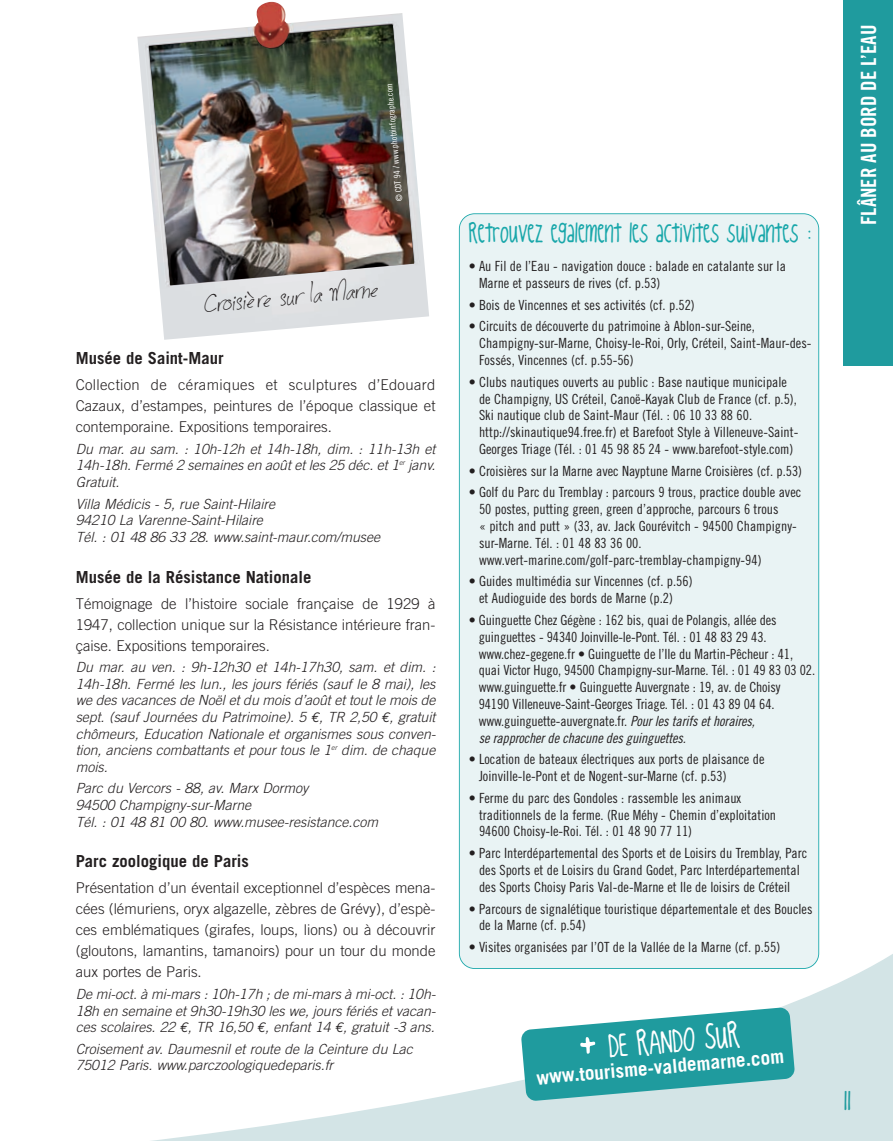
<style>
.page{position:relative;width:893px;height:1141px;background:#fff}
.page>*{position:absolute;margin:0;border:0;box-sizing:border-box;transform-origin:0 0}
.t1{font:33.25px "Jellyka Cutty Cupcakes";color:#231f20}
.t2{font:31.5px "kingcoo LKC";color:#fff}
.t3{font:26.25px "kingcoo LKC";color:#1f9b9e}
.t4{font:24.5px "kingcoo LKC";color:#19a7aa}
.t5{font:21px "Trade Gothic Bold Cond Twenty";color:#fff}
.t6{font:700 19.25px "Trade Gothic";color:#fff}
.t7{font:700 16.62px "Trade Gothic";color:#231f20}
.t8{font:300 14.88px/21px "Trade Gothic";color:#231f20;text-align:justify}
.t9{font:14px/16.8px "Trade Gothic Cond Eighteen";color:#231f20}
.t10{font:italic 300 14px/16.6px "Trade Gothic";color:#231f20;text-align:justify}
.t11{font:14px "Trade Gothic Cond Eighteen Obl";letter-spacing:-.01em;color:#231f20}
.t12{font:8.75px "Trade Gothic Cond Eighteen";color:#fff}
.s1{font-family:"Euro Mono";font-weight:400}
.s2{font-family:"Trade Gothic Cond Eighteen Obl"}
.s3{font-size:57.75px}
</style>
<div class="page">
<img style="left:137px;top:2px;width:292px;height:338px">
<div style="left:459px;top:214px;width:360px;height:754px;background:#e9f3f4;border-radius:15px"></div>
<svg style="left:151px;top:877px;width:742px;height:264px"></svg>
<div style="left:843px;top:0;width:50px;height:366px;background:#1f9b9e"></div>
<svg style="left:521px;top:1007px;width:274px;height:94px;background:#52b1b3"></svg>
<p class="t12" style="left:396px;top:202px;width:120px;rotate:-95deg">© CDT 94 / www.photoinfographe.com</p>
<h1 class="t1" style="left:202px;top:281px;width:176px;rotate:-5deg">Croisière sur la Marne</h1>
<p class="t7" style="left:76px;top:352px;width:149px">Musée de Saint-Maur</p>
<p class="t8" style="left:76px;top:376px;width:361px">Collection de céramiques et sculptures d’Edouard Cazaux, d’estampes, peintures de l’époque classique et contemporaine. Expositions temporaires.</p>
<p class="t10" style="left:76px;top:442px;width:361px">Du mar. au sam. : 10h-12h et 14h-18h, dim. : 11h-13h et 14h-18h. Fermé 2 semaines en août et les 25 déc. et 1<sup>er</sup> janv.<br>Gratuit.</p>
<p class="t10" style="left:76px;top:497px;width:306px;text-align:left">Villa Médicis - 5, rue Saint-Hilaire<br>94210 La Varenne-Saint-Hilaire<br>Tél. : 01 48 86 33 28. www.saint-maur.com/musee</p>
<p class="t7" style="left:76px;top:571px;width:237px">Musée de la Résistance Nationale</p>
<p class="t8" style="left:76px;top:594px;width:361px">Témoignage de l’histoire sociale française de 1929 à 1947, collection unique sur la Résistance intérieure fran&shy;çaise. Expositions temporaires.</p>
<p class="t10" style="left:76px;top:660px;width:362px">Du mar. au ven. : 9h-12h30 et 14h-17h30, sam. et dim. :<br>14h-18h. Fermé les lun., les jours fériés (sauf le 8 mai), les we des vacances de Noël et du mois d’août et tout le mois de sept. (sauf Journées du Patrimoine). 5 <span class="s1">€</span>, TR 2,50 <span class="s1">€</span>, gratuit chômeurs, Education Nationale et organismes sous conven&shy;tion, anciens combattants et pour tous le 1<sup>er</sup> dim. de chaque mois.</p>
<p class="t10" style="left:76px;top:781px;width:304px;text-align:left">Parc du Vercors - 88, av. Marx Dormoy<br>94500 Champigny-sur-Marne<br>Tél. : 01 48 81 00 80. www.musee-resistance.com</p>
<p class="t7" style="left:76px;top:855px;width:175px">Parc zoologique de Paris</p>
<p class="t8" style="left:76px;top:879px;width:361px">Présentation d’un éventail exceptionnel d’espèces mena&shy;cées (lémuriens, oryx algazelle, zèbres de Grévy), d’espè&shy;ces emblématiques (girafes, loups, lions) ou à découvrir (gloutons, lamantins, tamanoirs) pour un tour du monde aux portes de Paris.</p>
<p class="t10" style="left:76px;top:987px;width:362px">De mi-oct. à mi-mars : 10h-17h ; de mi-mars à mi-oct. : 10h-18h en semaine et 9h30-19h30 les we, jours fériés et vacan&shy;ces scolaires. 22 <span class="s1">€</span>, TR 16,50 <span class="s1">€</span>, enfant 14 <span class="s1">€</span>, gratuit -3 ans.</p>
<p class="t10" style="left:76px;top:1042px;width:338px">Croisement av. Daumesnil et route de la Ceinture du Lac<br>75012 Paris. www.parczoologiquedeparis.fr</p>
<h3 class="t4" style="left:469px;top:219px;width:346px">Retrouvez egalement les activites suivantes :</h3>
<p class="t9" style="left:479px;top:259px;width:308px;text-indent:-10px">• Au Fil de l’Eau - navigation douce : balade en catalante sur la<br>Marne et passeurs de rives (cf. p.53)</p>
<p class="t9" style="left:469px;top:297px;width:227px">• Bois de Vincennes et ses activités (cf. p.52)</p>
<p class="t9" style="left:479px;top:319px;width:334px;text-indent:-10px">• Circuits de découverte du patrimoine à Ablon-sur-Seine,<br>Champigny-sur-Marne, Choisy-le-Roi, Orly, Créteil, Saint-Maur-des-<br>Fossés, Vincennes (cf. p.55-56)</p>
<p class="t9" style="left:479px;top:374px;width:321px;text-indent:-10px">• Clubs nautiques ouverts au public : Base nautique municipale de Champigny, US Créteil, Canoë-Kayak Club de France (cf. p.5), Ski nautique club de Saint-Maur (Tél. : 06 10 33 88 60. http://skinautique94.free.fr) et Barefoot Style à Villeneuve-Saint-Georges Triage (Tél. : 01 45 98 85 24 - www.barefoot-style.com)</p>
<p class="t9" style="left:469px;top:463px;width:335px">• Croisières sur la Marne avec Nayptune Marne Croisières (cf. p.53)</p>
<p class="t9" style="left:479px;top:485px;width:324px;text-indent:-10px">• Golf du Parc du Tremblay : parcours 9 trous, practice double avec 50 postes, putting green, green d’approche, parcours 6 trous<br>« pitch and putt » (33, av. Jack Gourévitch - 94500 Champigny&shy;sur-Marne. Tél. : 01 48 83 36 00. www.vert-marine.com/golf-parc-tremblay-champigny-94)</p>
<p class="t9" style="left:479px;top:574px;width:215px;text-indent:-10px">• Guides multimédia sur Vincennes (cf. p.56) et Audioguide des bords de Marne (p.2)</p>
<p class="t9" style="left:479px;top:613px;width:338px;text-indent:-10px">• Guinguette Chez Gégène : 162 bis, quai de Polangis, allée des guinguettes - 94340 Joinville-le-Pont. Tél. : 01 48 83 29 43. www.chez-gegene.fr • Guinguette de l’Ile du Martin-Pêcheur : 41, quai Victor Hugo, 94500 Champigny-sur-Marne. Tél. : 01 49 83 03 02. www.guinguette.fr • Guinguette Auvergnate : 19, av. de Choisy<br>94190 Villeneuve-Saint-Georges Triage. Tél. : 01 43 89 04 64. www.guinguette-auvergnate.fr. <span class="s2">Pour les tarifs et horaires,</span></p>
<p class="t11" style="left:479px;top:732px;width:209px">se rapprocher de chacune des guinguettes.</p>
<p class="t9" style="left:479px;top:752px;width:287px;text-indent:-10px">• Location de bateaux électriques aux ports de plaisance de<br>Joinville-le-Pont et de Nogent-sur-Marne (cf. p.53)</p>
<p class="t9" style="left:479px;top:791px;width:299px;text-indent:-10px">• Ferme du parc des Gondoles : rassemble les animaux traditionnels de la ferme. (Rue Méhy - Chemin d’exploitation<br>94600 Choisy-le-Roi. Tél. : 01 48 90 77 11)</p>
<p class="t9" style="left:469px;top:846px;width:340px;text-align:center">• Parc Interdépartemental des Sports et de Loisirs du Tremblay, Parc des Sports et de Loisirs du Grand Godet, Parc Interdépartemental des Sports Choisy Paris Val-de-Marne et Ile de loisirs de Créteil</p>
<p class="t9" style="left:479px;top:901px;width:335px;text-indent:-10px">• Parcours de signalétique touristique départementale et des Boucles de la Marne (cf. p.54)</p>
<p class="t9" style="left:469px;top:940px;width:313px">• Visites organisées par l’OT de la Vallée de la Marne (cf. p.55)</p>
<h2 class="t2" style="left:575px;top:1031px;width:165px;rotate:-5deg"><span class="s3">+</span> DE RANDO SUR</h2>
<h3 class="t6" style="left:536px;top:1071px;width:250px;rotate:-5deg">www.tourisme-valdemarne.com</h3>
<h3 class="t5" style="left:861px;top:225px;width:202px;rotate:-90deg">FLÂNER AU BORD DE L’EAU</h3>
<h3 class="t3" style="left:843px;top:1085px;width:9px">11</h3>
</div>
